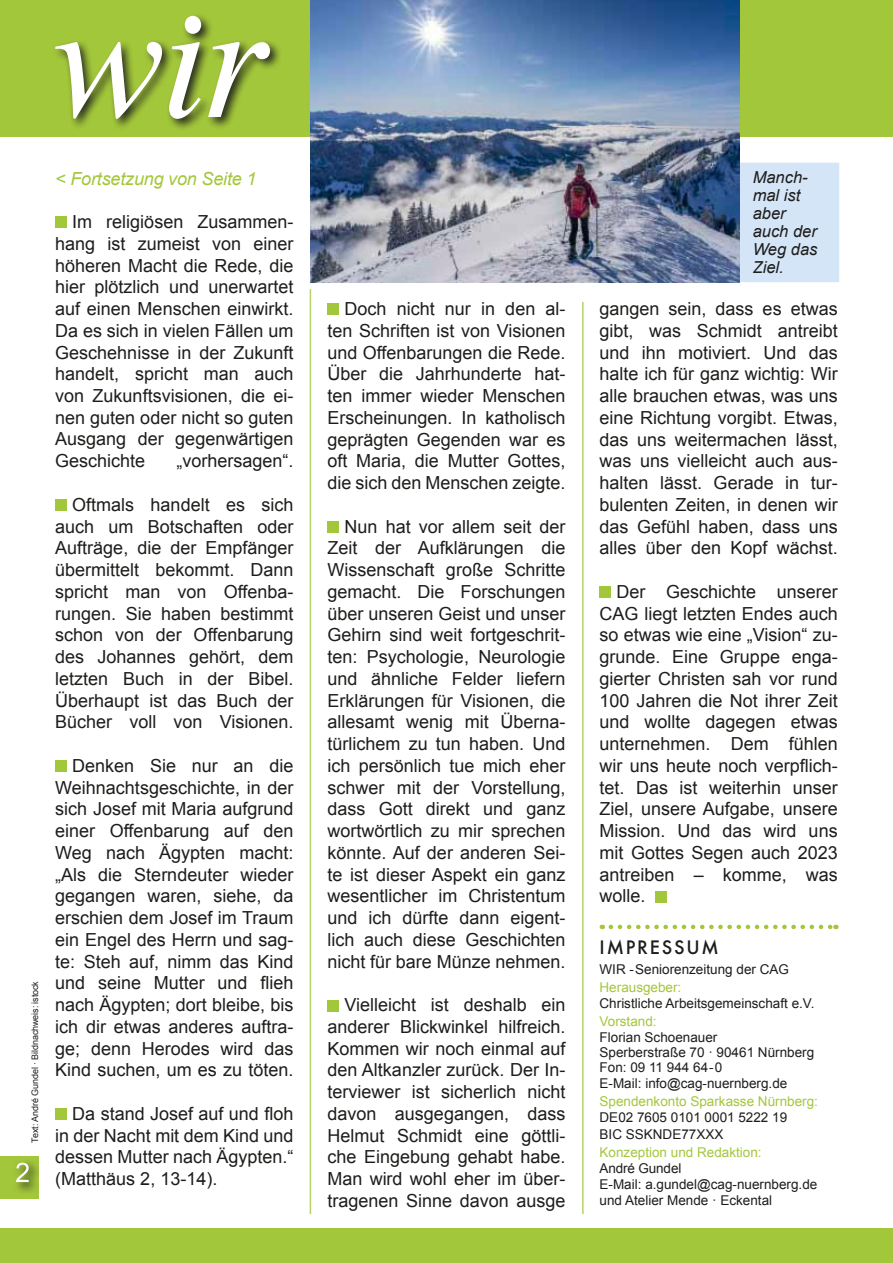
<style>
.page{position:relative;width:893px;height:1263px;background:#fff}
.page>*{position:absolute;margin:0;border:0;box-sizing:border-box;transform-origin:0 0}
.t1{font:18px/21.8px "Arial";color:#1d1d1b;text-align:justify}
.t2{font:italic 18px "Arial";letter-spacing:-.01em;color:#a3c73b}
.t3{font:500 18px "Futura";letter-spacing:.1em;color:#1d1d1b}
.t4{font:italic 16.5px/18px "Arial";color:#1d1d1b}
.t5{font:13.5px/15.5px "Arial";color:#1d1d1b}
.t6{font:13.5px "Arial";color:#a3c73b}
.t7{font:9px "Arial";letter-spacing:-.01em;color:#1d1d1b}
</style>
<div class="page">
<div style="left:0;top:0;width:893px;height:136px;background:#a3c73b"></div>
<div style="left:0;top:1156px;width:38px;height:43px;background:#a3c73b"></div>
<svg style="left:16px;top:1159px;width:23px;height:35px"></svg>
<svg style="left:16px;top:1163px;width:13px;height:19px"></svg>
<div style="left:0;top:1229px;width:893px;height:34px;background:#a3c73b"></div>
<hr style="left:310px;top:289px;width:1px;height:925px;background:#b8d267">
<div style="left:181px;top:12px;width:32px;height:34px;background:#1d1d1b;opacity:.9"></div>
<svg style="left:185px;top:16px;width:16px;height:18px"></svg>
<div style="left:52px;top:38px;width:230px;height:93px;background:#1d1d1b;opacity:.9"></div>
<svg style="left:55px;top:42px;width:215px;height:77px"></svg>
<svg style="left:611px;top:925px;width:225px;height:4px"></svg>
<div style="left:55px;top:217px;width:12px;height:11px;background:#a3c73b"></div>
<div style="left:55px;top:499px;width:12px;height:12px;background:#a3c73b"></div>
<div style="left:55px;top:760px;width:12px;height:12px;background:#a3c73b"></div>
<div style="left:55px;top:1108px;width:12px;height:12px;background:#a3c73b"></div>
<hr style="left:582px;top:302px;width:2px;height:912px;background:#b8d267">
<div style="left:600px;top:586px;width:11px;height:12px;background:#a3c73b"></div>
<div style="left:656px;top:891px;width:11px;height:11px;background:#a3c73b"></div>
<div style="left:327px;top:304px;width:12px;height:11px;background:#a3c73b"></div>
<div style="left:327px;top:521px;width:12px;height:11px;background:#a3c73b"></div>
<div style="left:327px;top:1000px;width:12px;height:11px;background:#a3c73b"></div>
<div style="left:731px;top:163px;width:108px;height:119px;background:#d4e5f7"></div>
<img style="left:310px;top:0;width:430px;height:282px">
<p class="t7" style="left:29px;top:1142px;width:163px;rotate:-90deg">Text: André Gundel · Bildnachweis: istock</p>
<p class="t2" style="left:55px;top:167px;width:203px">&lt; Fortsetzung von Seite 1</p>
<p class="t1" style="left:55px;top:211px;width:240px;text-indent:17px">Im religiösen Zusammen&shy;hang ist zumeist von einer höheren Macht die Rede, die hier plötzlich und unerwartet auf einen Menschen einwirkt.<br>Da es sich in vielen Fällen um Geschehnisse in der Zukunft handelt, spricht man auch von Zukunftsvisionen, die ei&shy;nen guten oder nicht so guten Ausgang der gegenwärtigen Geschichte</p>
<p class="t1" style="left:176px;top:450px;width:119px">„vorhersagen“.</p>
<p class="t1" style="left:55px;top:494px;width:240px;text-indent:17px">Oftmals handelt es sich auch um Botschaften oder Aufträge, die der Empfänger übermittelt bekommt. Dann spricht man von Offenba&shy;rungen. Sie haben bestimmt schon von der Offenbarung des Johannes gehört, dem letzten Buch in der Bibel.<br>Überhaupt ist das Buch der Bücher voll von Visionen.</p>
<p class="t1" style="left:55px;top:755px;width:240px;text-indent:17px">Denken Sie nur an die Weihnachtsgeschichte, in der sich Josef mit Maria aufgrund einer Offenbarung auf den Weg nach Ägypten macht: „Als die Sterndeuter wieder gegangen waren, siehe, da erschien dem Josef im Traum ein Engel des Herrn und sag&shy;te: Steh auf, nimm das Kind und seine Mutter und flieh nach Ägypten; dort bleibe, bis ich dir etwas anderes auftra&shy;ge; denn Herodes wird das Kind suchen, um es zu töten.</p>
<p class="t1" style="left:55px;top:1103px;width:240px;text-indent:17px">Da stand Josef auf und floh in der Nacht mit dem Kind und dessen Mutter nach Ägypten.“ (Matthäus 2, 13-14).</p>
<p class="t1" style="left:327px;top:298px;width:240px;text-indent:17px">Doch nicht nur in den al&shy;ten Schriften ist von Visionen und Offenbarungen die Rede.<br>Über die Jahrhunderte hat&shy;ten immer wieder Menschen Erscheinungen. In katholisch geprägten Gegenden war es oft Maria, die Mutter Gottes, die sich den Menschen zeigte.</p>
<p class="t1" style="left:327px;top:515px;width:240px;text-indent:17px">Nun hat vor allem seit der Zeit der Aufklärungen die Wissenschaft große Schritte gemacht. Die Forschungen über unseren Geist und unser Gehirn sind weit fortgeschrit&shy;ten: Psychologie, Neurologie und ähnliche Felder liefern Erklärungen für Visionen, die allesamt wenig mit Überna&shy;türlichem zu tun haben. Und ich persönlich tue mich eher schwer mit der Vorstellung, dass Gott direkt und ganz wortwörtlich zu mir sprechen könnte. Auf der anderen Sei&shy;te ist dieser Aspekt ein ganz wesentlicher im Christentum und ich dürfte dann eigent&shy;lich auch diese Geschichten nicht für bare Münze nehmen.</p>
<p class="t1" style="left:327px;top:994px;width:240px;text-indent:17px">Vielleicht ist deshalb ein anderer Blickwinkel hilfreich.<br>Kommen wir noch einmal auf den Altkanzler zurück. Der In&shy;terviewer ist sicherlich nicht davon ausgegangen, dass Helmut Schmidt eine göttli&shy;che Eingebung gehabt habe.<br>Man wird wohl eher im über&shy;tragenen Sinne davon ausge</p>
<p class="t4" style="left:753px;top:168px;width:66px">Manch&shy;mal ist aber auch der<br>Weg das<br>Ziel.</p>
<p class="t1" style="left:600px;top:298px;width:240px">gangen sein, dass es etwas gibt, was Schmidt antreibt und ihn motiviert. Und das halte ich für ganz wichtig: Wir alle brauchen etwas, was uns eine Richtung vorgibt. Etwas, das uns weitermachen lässt, was uns vielleicht auch aus&shy;halten lässt. Gerade in tur&shy;bulenten Zeiten, in denen wir das Gefühl haben, dass uns alles über den Kopf wächst.</p>
<p class="t1" style="left:600px;top:581px;width:240px;text-indent:17px">Der Geschichte unserer CAG liegt letzten Endes auch so etwas wie eine „Vision“ zu&shy;grunde. Eine Gruppe enga&shy;gierter Christen sah vor rund 100 Jahren die Not ihrer Zeit und wollte dagegen etwas unternehmen. Dem fühlen wir uns heute noch verpflich&shy;tet. Das ist weiterhin unser Ziel, unsere Aufgabe, unsere Mission. Und das wird uns mit Gottes Segen auch 2023 antreiben – komme, was wolle.</p>
<p class="t3" style="left:600px;top:935px;width:121px">IMPRESSUM</p>
<p class="t5" style="left:600px;top:961px;width:191px">WIR - Seniorenzeitung der CAG</p>
<p class="t6" style="left:600px;top:978px;width:83px">Herausgeber:</p>
<p class="t5" style="left:600px;top:995px;width:216px">Christliche Arbeitsgemeinschaft e.V.</p>
<p class="t6" style="left:600px;top:1012px;width:59px">Vorstand:</p>
<p class="t5" style="left:600px;top:1030px;width:216px">Florian Schoenauer<br>Sperberstraße 70 · 90461 Nürnberg<br>Fon: 09 11 944 64 - 0<br>E-Mail: info@cag-nuernberg.de</p>
<p class="t6" style="left:600px;top:1092px;width:220px">Spendenkonto Sparkasse Nürnberg:</p>
<p class="t5" style="left:600px;top:1110px;width:189px;line-height:16.2px">DE02 7605 0101 0001 5222 19<br>BIC SSKNDE77XXX</p>
<p class="t6" style="left:600px;top:1143px;width:164px">Konzeption und Redaktion:</p>
<p class="t5" style="left:600px;top:1160px;width:219px;line-height:16.2px">André Gundel<br>E-Mail: a.gundel@cag-nuernberg.de und Atelier Mende · Eckental</p>
</div>
